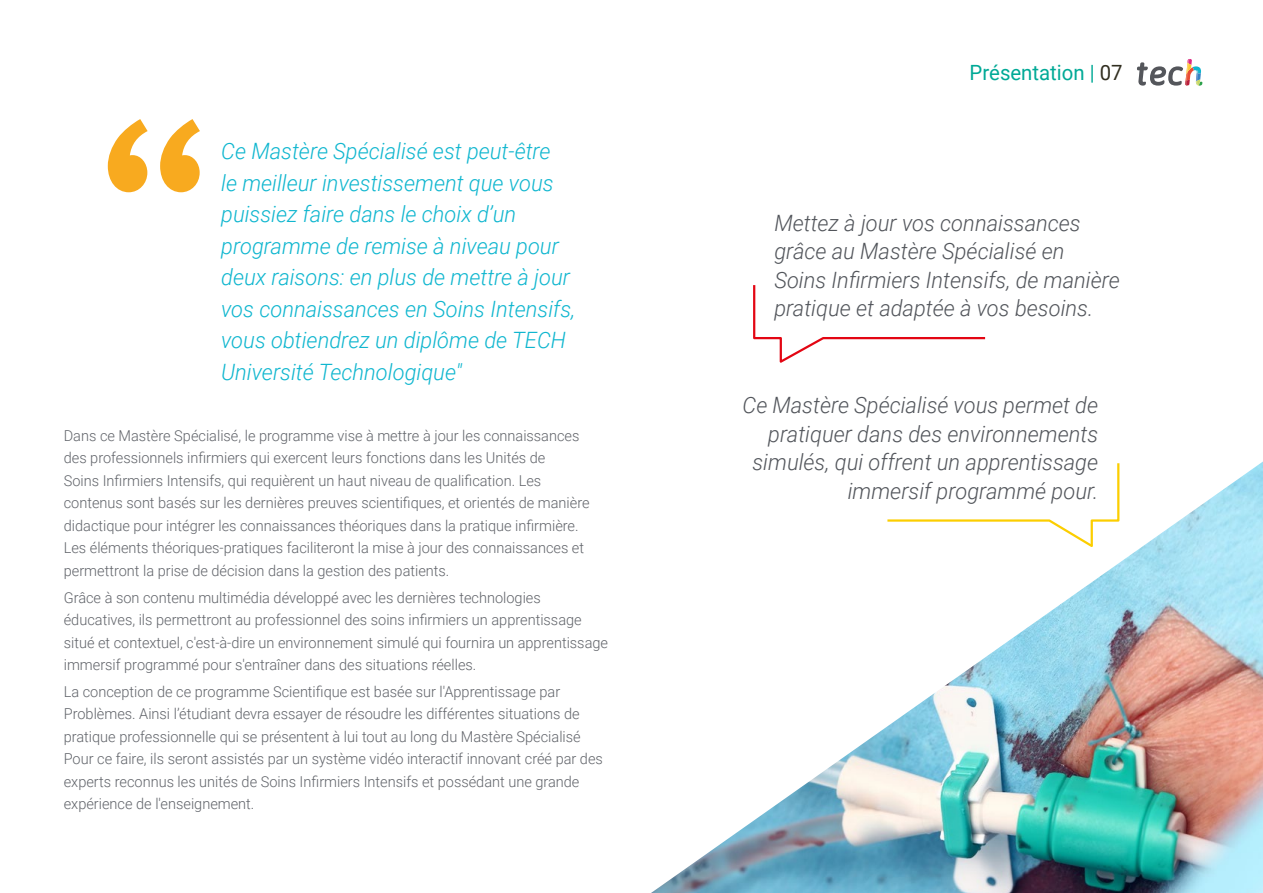
<style>
.page{position:relative;width:1263px;height:893px;background:#fff}
.page>*{position:absolute;margin:0;border:0;box-sizing:border-box;transform-origin:0 0}
.t1{font:italic 300 22.5px/31.5px "Roboto";color:#0fb6cf}
.t2{font:italic 300 22.5px/28.5px "Roboto";color:#52555b;text-align:right}
.t3{font:21px "Roboto";color:#00a996}
.t4{font:300 15px/22.5px "Roboto";color:#61646a}
.s1{color:#312e20}
</style>
<div class="page">
<img style="left:651px;top:461px;width:612px;height:432px">
<svg style="left:108px;top:119px;width:92px;height:73px"></svg>
<svg style="left:1137px;top:59px;width:65px;height:27px"></svg>
<svg style="left:885px;top:461px;width:235px;height:89px"></svg>
<svg style="left:753px;top:285px;width:233px;height:78px"></svg>
<p class="t1" style="left:221px;top:135px;width:356px">Ce Mastère Spécialisé est peut-être<br>le meilleur investissement que vous puissiez faire dans le choix d’un programme de remise à niveau pour deux raisons: en plus de mettre à jour vos connaissances en Soins Intensifs, vous obtiendrez un diplôme de TECH Université Technologique"</p>
<p class="t4" style="left:64px;top:424px;width:527px">Dans ce Mastère Spécialisé, le programme vise à mettre à jour les connaissances des professionnels infirmiers qui exercent leurs fonctions dans les Unités de<br>Soins Infirmiers Intensifs, qui requièrent un haut niveau de qualification. Les contenus sont basés sur les dernières preuves scientifiques, et orientés de manière didactique pour intégrer les connaissances théoriques dans la pratique infirmière.<br>Les éléments théoriques-pratiques faciliteront la mise à jour des connaissances et permettront la prise de décision dans la gestion des patients.</p>
<p class="t4" style="left:64px;top:585px;width:546px">Grâce à son contenu multimédia développé avec les dernières technologies éducatives, ils permettront au professionnel des soins infirmiers un apprentissage situé et contextuel, c'est-à-dire un environnement simulé qui fournira un apprentissage immersif programmé pour s'entraîner dans des situations réelles.</p>
<p class="t4" style="left:64px;top:680px;width:541px">La conception de ce programme Scientifique est basée sur l'Apprentissage par Problèmes. Ainsi l’étudiant devra essayer de résoudre les différentes situations de pratique professionnelle qui se présentent à lui tout au long du Mastère Spécialisé Pour ce faire, ils seront assistés par un système vidéo interactif innovant créé par des experts reconnus les unités de Soins Infirmiers Intensifs et possédant une grande expérience de l'enseignement.</p>
<h2 class="t3" style="left:970px;top:57px;width:155px">Présentation | <span class="s1">07</span></h2>
<h1 class="t2" style="left:774px;top:207px;width:347px;text-align:left">Mettez à jour vos connaissances grâce au Mastère Spécialisé en Soins Infirmiers Intensifs, de manière pratique et adaptée à vos besoins.</h1>
<h1 class="t2" style="left:742px;top:390px;width:357px">Ce Mastère Spécialisé vous permet de pratiquer dans des environnements simulés, qui offrent un apprentissage immersif programmé pour.</h1>
</div>
